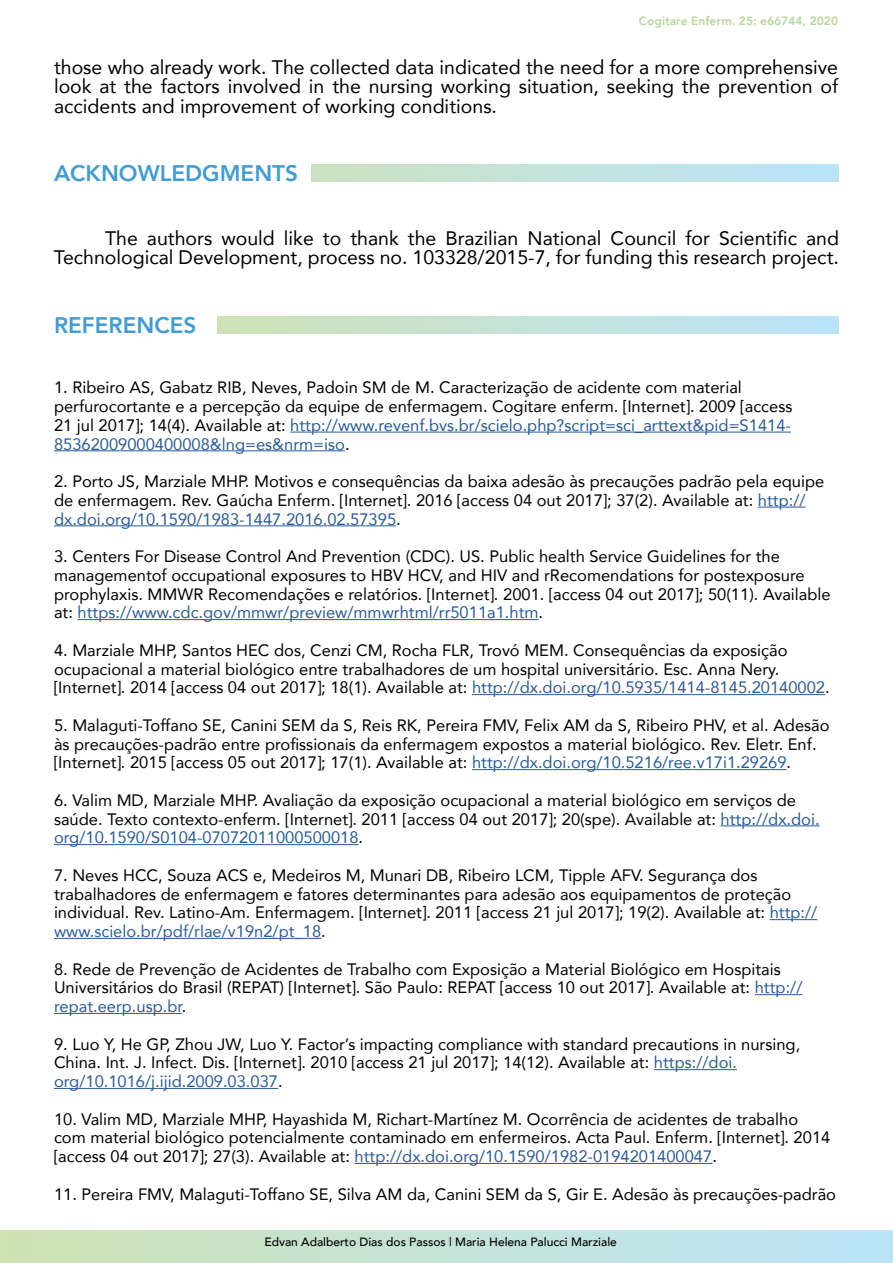
<style>
.page{position:relative;width:893px;height:1263px;background:#fff}
.page>*{position:absolute;margin:0;border:0;box-sizing:border-box;transform-origin:0 0}
.t1{font:800 22.5px "Avenir";color:#409cd4}
.t2{font:19.5px/19.5px "Avenir";color:#000;text-align:justify}
.t3{font:16.5px/18.8px "Avenir";color:#000}
.t4{font:500 12px "Avenir";color:#000}
.t5{font:800 12px "Avenir";color:#b7d69b}
.s1{color:#275b9b}
</style>
<div class="page">
<svg style="left:0;top:1230px;width:893px;height:33px;background:#c4e2d6"></svg>
<div style="left:312px;top:165px;width:527px;height:16px;background:linear-gradient(to right,#cbe2c1,#bae3fb)"></div>
<div style="left:218px;top:317px;width:621px;height:16px;background:linear-gradient(to right,#cde2b5,#bae3fb)"></div>
<hr style="left:290px;top:432px;width:501px;height:1px;background:#275b9b">
<hr style="left:54px;top:450px;width:291px;height:1px;background:#275b9b">
<hr style="left:758px;top:507px;width:48px;height:1px;background:#275b9b">
<hr style="left:54px;top:525px;width:342px;height:1px;background:#275b9b">
<hr style="left:78px;top:619px;width:461px;height:1px;background:#275b9b">
<hr style="left:472px;top:694px;width:353px;height:1px;background:#275b9b">
<hr style="left:472px;top:769px;width:315px;height:1px;background:#275b9b">
<hr style="left:721px;top:825px;width:99px;height:1px;background:#275b9b">
<hr style="left:54px;top:844px;width:305px;height:1px;background:#275b9b">
<hr style="left:770px;top:919px;width:47px;height:1px;background:#275b9b">
<hr style="left:54px;top:938px;width:267px;height:1px;background:#275b9b">
<hr style="left:755px;top:994px;width:47px;height:1px;background:#275b9b">
<hr style="left:54px;top:1013px;width:128px;height:1px;background:#275b9b">
<hr style="left:654px;top:1069px;width:83px;height:1px;background:#275b9b">
<hr style="left:54px;top:1088px;width:224px;height:1px;background:#275b9b">
<hr style="left:355px;top:1163px;width:357px;height:1px;background:#275b9b">
<p class="t5" style="left:639px;top:12px;width:201px">Cogitare Enferm. 25: e66744, 2020</p>
<p class="t2" style="left:54px;top:56px;width:786px">those who already work. The collected data indicated the need for a more comprehensive look at the factors involved in the nursing working situation, seeking the prevention of accidents and improvement of working conditions.</p>
<h1 class="t1" style="left:54px;top:156px;width:246px">ACKNOWLEDGMENTS</h1>
<p class="t2" style="left:54px;top:228px;width:786px;text-align:right">The authors would like to thank the Brazilian National Council for Scientific and<br>Technological Development, process no. 103328/2015-7, for funding this research project.</p>
<h1 class="t1" style="left:54px;top:308px;width:144px">REFERENCES</h1>
<p class="t3" style="left:54px;top:378px;width:740px">1. Ribeiro AS, Gabatz RIB, Neves, Padoin SM de M. Caracterização de acidente com material perfurocortante e a percepção da equipe de enfermagem. Cogitare enferm. [Internet]. 2009 [access 21 jul 2017]; 14(4). Available at: <span class="s1">http://www.revenf.bvs.br/scielo.php?script=sci_arttext&amp;pid=S1414- 85362009000400008&amp;lng=es&amp;nrm=iso</span>.</p>
<p class="t3" style="left:54px;top:471px;width:772px">2. Porto JS, Marziale MHP. Motivos e consequências da baixa adesão às precauções padrão pela equipe de enfermagem. Rev. Gaúcha Enferm. [Internet]. 2016 [access 04 out 2017]; 37(2). Available at: <span class="s1">http:// dx.doi.org/10.1590/1983-1447.2016.02.57395</span>.</p>
<p class="t3" style="left:54px;top:546px;width:778px">3. Centers For Disease Control And Prevention (CDC). US. Public health Service Guidelines for the managementof occupational exposures to HBV HCV, and HIV and rRecomendations for postexposure prophylaxis. MMWR Recomendações e relatórios. [Internet]. 2001. [access 04 out 2017]; 50(11). Available at: <span class="s1">https://www.cdc.gov/mmwr/preview/mmwrhtml/rr5011a1.htm</span>.</p>
<p class="t3" style="left:54px;top:640px;width:777px">4. Marziale MHP, Santos HEC dos, Cenzi CM, Rocha FLR, Trovó MEM. Consequências da exposição ocupacional a material biológico entre trabalhadores de um hospital universitário. Esc. Anna Nery. [Internet]. 2014 [access 04 out 2017]; 18(1). Available at: <span class="s1">http://dx.doi.org/10.5935/1414-8145.20140002</span>.</p>
<p class="t3" style="left:54px;top:715px;width:777px">5. Malaguti-Toffano SE, Canini SEM da S, Reis RK, Pereira FMV, Felix AM da S, Ribeiro PHV, et al. Adesão às precauções-padrão entre profissionais da enfermagem expostos a material biológico. Rev. Eletr. Enf. [Internet]. 2015 [access 05 out 2017]; 17(1). Available at: <span class="s1">http://dx.doi.org/10.5216/ree.v17i1.29269</span>.</p>
<p class="t3" style="left:54px;top:790px;width:767px">6. Valim MD, Marziale MHP. Avaliação da exposição ocupacional a material biológico em serviços de saúde. Texto contexto-enferm. [Internet]. 2011 [access 04 out 2017]; 20(spe). Available at: <span class="s1">http://dx.doi. org/10.1590/S0104-07072011000500018</span>.</p>
<p class="t3" style="left:54px;top:865px;width:765px">7. Neves HCC, Souza ACS e, Medeiros M, Munari DB, Ribeiro LCM, Tipple AFV. Segurança dos trabalhadores de enfermagem e fatores determinantes para adesão aos equipamentos de proteção individual. Rev. Latino-Am. Enfermagem. [Internet]. 2011 [access 21 jul 2017]; 19(2). Available at: <span class="s1">http:// www.scielo.br/pdf/rlae/v19n2/pt_18</span>.</p>
<p class="t3" style="left:54px;top:959px;width:750px">8. Rede de Prevenção de Acidentes de Trabalho com Exposição a Material Biológico em Hospitais<br>Universitários do Brasil (REPAT) [Internet]. São Paulo: REPAT [access 10 out 2017]. Available at: <span class="s1">http:// repat.eerp.usp.br</span>.</p>
<p class="t3" style="left:54px;top:1034px;width:748px">9. Luo Y, He GP, Zhou JW, Luo Y. Factor’s impacting compliance with standard precautions in nursing,<br>China. Int. J. Infect. Dis. [Internet]. 2010 [access 21 jul 2017]; 14(12). Available at: <span class="s1">https://doi. org/10.1016/j.ijid.2009.03.037</span>.</p>
<p class="t3" style="left:54px;top:1109px;width:778px">10. Valim MD, Marziale MHP, Hayashida M, Richart-Martínez M. Ocorrência de acidentes de trabalho com material biológico potencialmente contaminado em enfermeiros. Acta Paul. Enferm. [Internet]. 2014 [access 04 out 2017]; 27(3). Available at: <span class="s1">http://dx.doi.org/10.1590/1982-0194201400047</span>.</p>
<p class="t3" style="left:54px;top:1184px;width:784px">11. Pereira FMV, Malaguti-Toffano SE, Silva AM da, Canini SEM da S, Gir E. Adesão às precauções-padrão</p>
<p class="t4" style="left:264px;top:1232px;width:354px">Edvan Adalberto Dias dos Passos | Maria Helena Palucci Marziale</p>
</div>
